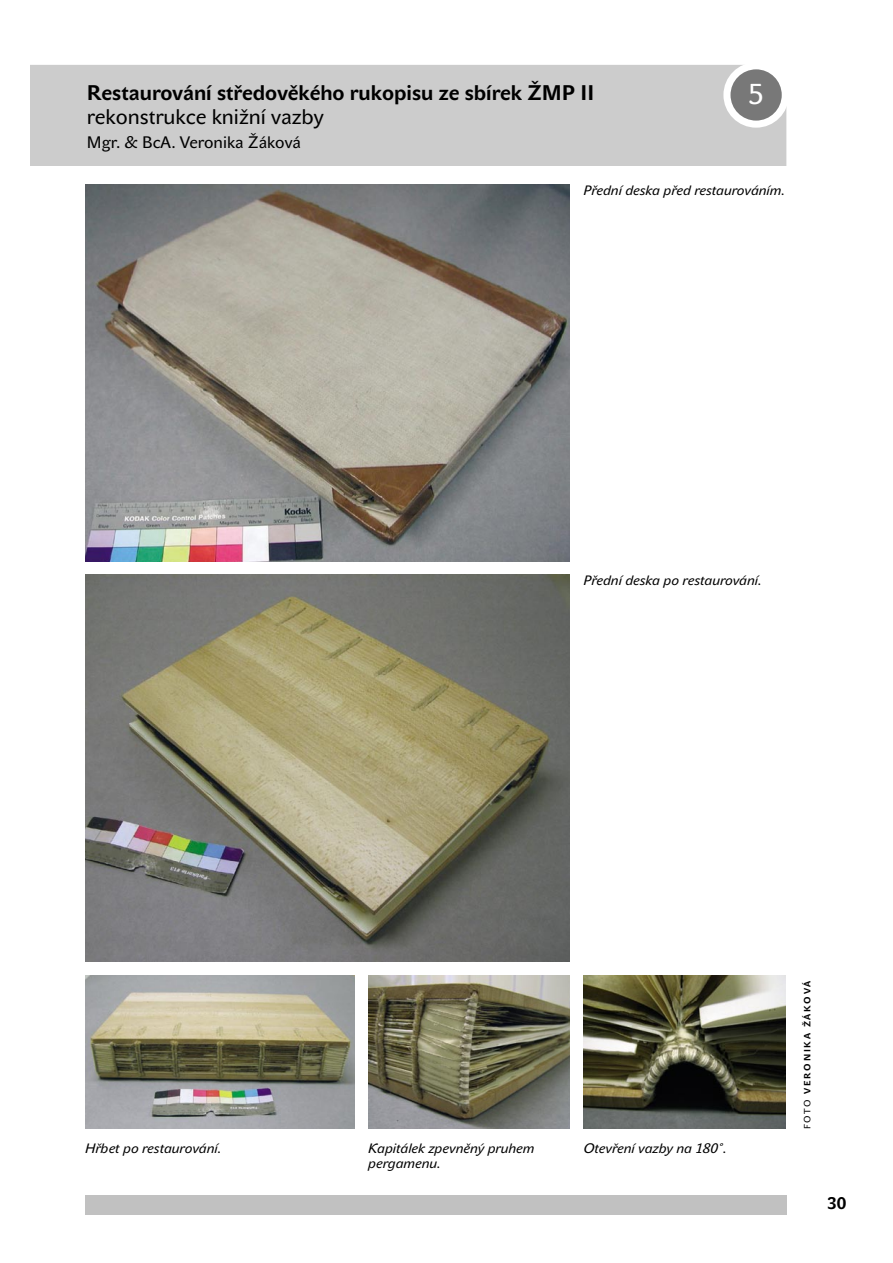
<style>
.page{position:relative;width:893px;height:1263px;background:#fff}
.page>*{position:absolute;margin:0;border:0;box-sizing:border-box;transform-origin:0 0}
.t1{font:28.5px "John Sans Tx NCE";color:#fff}
.t2{font:700 21px "John Sans Tx NCE";color:#000}
.t3{font:21px "John Sans Tx NCE";color:#000}
.t4{font:16.5px "John Sans Tx NCE";color:#000}
.t5{font:700 16.5px "John Sans Tx NCE";color:#000}
.t6{font:italic 13.5px/15px "John Sans Tx NCE";color:#000}
.t7{font:700 9px "John Sans Tx NCE";letter-spacing:.2em;color:#000}
.s1{font-weight:400}
</style>
<div class="page">
<div style="left:85px;top:1195px;width:702px;height:19px;background:#c1c1c1"></div>
<div style="left:30px;top:65px;width:756px;height:101px;background:#ccc"></div>
<div style="left:727px;top:66px;width:58px;height:58px;background:#787878;border-radius:50%"></div>
<div style="left:723px;top:62px;width:66px;height:66px;border:7px solid #fff;border-radius:50%"></div>
<img style="left:85px;top:575px;width:485px;height:387px">
<img style="left:86px;top:976px;width:269px;height:153px">
<img style="left:368px;top:976px;width:202px;height:153px">
<img style="left:583px;top:976px;width:203px;height:153px">
<img style="left:85px;top:185px;width:485px;height:376px">
<p class="t2" style="left:87px;top:80px;width:509px">Restaurování středověkého rukopisu ze sbírek ŽMP II</p>
<p class="t1" style="left:748px;top:78px;width:17px">5</p>
<p class="t3" style="left:87px;top:104px;width:238px">rekonstrukce knižní vazby</p>
<p class="t4" style="left:87px;top:132px;width:216px">Mgr. &amp; BcA. Veronika Žáková</p>
<p class="t6" style="left:583px;top:183px;width:203px">Přední deska před restaurováním.</p>
<p class="t6" style="left:583px;top:573px;width:180px">Přední deska po restaurování.</p>
<p class="t6" style="left:85px;top:1140px;width:138px">Hřbet po restaurování.</p>
<p class="t6" style="left:368px;top:1140px;width:168px">Kapitálek zpevněný pruhem pergamenu.</p>
<p class="t6" style="left:583px;top:1140px;width:145px">Otevření vazby na 180˚.</p>
<p class="t7" style="left:802px;top:1129px;width:150px;rotate:-90deg"><span class="s1">FOTO</span> VERONIKA ŽÁKOVÁ</p>
<p class="t5" style="left:827px;top:1194px;width:21px">30</p>
</div>
